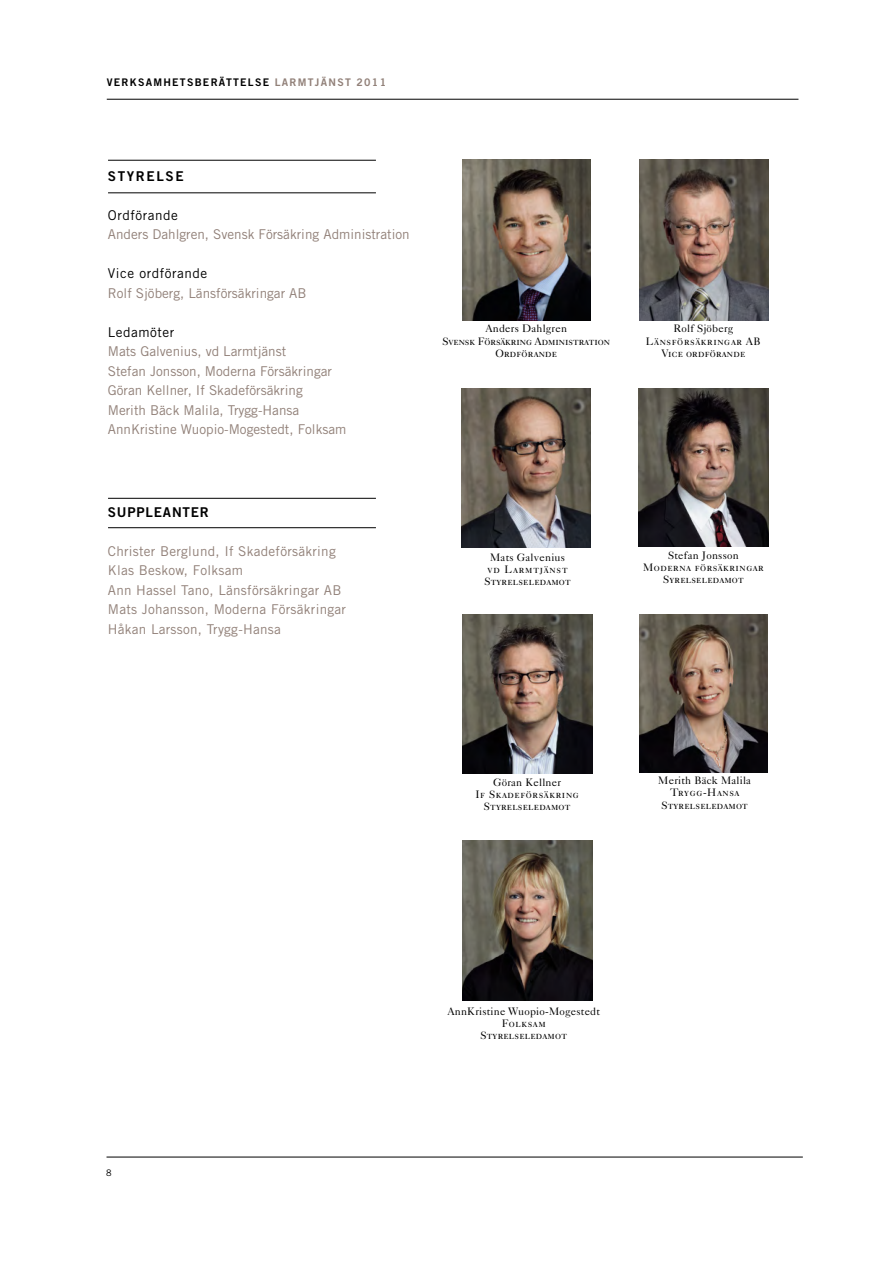
<style>
.page{position:relative;width:893px;height:1263px;background:#fff}
.page>*{position:absolute;margin:0;border:0;box-sizing:border-box;transform-origin:0 0}
.t1{font:13.5px/19.5px "Trade Gothic LT Std";color:#918078}
.t2{font:13.5px/19.5px "Trade Gothic LT Std";letter-spacing:.02em;color:#918078}
.t3{font:13.5px "Trade Gothic LT Std";letter-spacing:.04em;color:#000}
.t4{font:13.5px "Trade Gothic LT Std Bd 2";letter-spacing:.06em;color:#000}
.t5{font:13.5px "Trade Gothic LT Std Bd 2";letter-spacing:.12em;color:#000}
.t6{font:10.8px/12px "Caslon 540 LT Std";letter-spacing:.02em;color:#000;text-align:center}
.t7{font:10.8px/12px "Caslon 540 LT Std";color:#000;text-align:center}
.t8{font:10.5px "Trade Gothic LT Std Bd 2";letter-spacing:.12em;color:#000}
.t9{font:9px "Trade Gothic LT Std";color:#000}
.s1{color:#918078}
</style>
<div class="page">
<hr style="left:108px;top:527px;width:268px;height:1px;background:#000">
<hr style="left:108px;top:160px;width:268px;height:1px;background:#000">
<hr style="left:107px;top:99px;width:691px;height:1px;background:#000">
<hr style="left:107px;top:1157px;width:696px;height:1px;background:#000">
<img style="left:639px;top:160px;width:130px;height:161px">
<img style="left:462px;top:389px;width:129px;height:158px">
<img style="left:463px;top:160px;width:127px;height:161px">
<img style="left:639px;top:389px;width:129px;height:158px">
<img style="left:640px;top:614px;width:127px;height:158px">
<img style="left:462px;top:841px;width:130px;height:160px">
<img style="left:462px;top:614px;width:130px;height:160px">
<hr style="left:108px;top:192px;width:268px;height:1px;background:#000">
<hr style="left:108px;top:498px;width:268px;height:1px;background:#000">
<p class="t8" style="left:107px;top:78px;width:281px">VERKSAMHETSBERÄTTELSE <span class="s1">LARMTJÄNST 2011</span></p>
<p class="t5" style="left:108px;top:171px;width:77px">STYRELSE</p>
<p class="t3" style="left:108px;top:210px;width:72px">Ordförande</p>
<p class="t1" style="left:108px;top:226px;width:303px">Anders Dahlgren, Svensk Försäkring Administration</p>
<p class="t3" style="left:108px;top:269px;width:101px">Vice ordförande</p>
<p class="t1" style="left:108px;top:285px;width:200px">Rolf Sjöberg, Länsförsäkringar AB</p>
<p class="t3" style="left:108px;top:327px;width:68px">Ledamöter</p>
<p class="t1" style="left:108px;top:343px;width:240px">Mats Galvenius, vd Larmtjänst<br>Stefan Jonsson, Moderna Försäkringar Göran Kellner, If Skadeförsäkring<br>Merith Bäck Malila, Trygg-Hansa AnnKristine Wuopio-Mogestedt, Folksam</p>
<p class="t4" style="left:108px;top:507px;width:103px">SUPPLEANTER</p>
<p class="t2" style="left:108px;top:543px;width:240px">Christer Berglund, If Skadeförsäkring Klas Beskow, Folksam<br>Ann Hassel Tano, Länsförsäkringar AB Mats Johansson, Moderna Försäkringar Håkan Larsson, Trygg-Hansa</p>
<p class="t7" style="left:442px;top:324px;width:169px">Anders Dahlgren<br>Svensk Försäkring Administration<br>Ordförande</p>
<p class="t6" style="left:646px;top:324px;width:117px">Rolf Sjöberg<br>Länsförsäkringar AB<br>Vice ordförande</p>
<p class="t6" style="left:484px;top:552px;width:88px">Mats Galvenius vd Larmtjänst<br>Styrelseledamot</p>
<p class="t6" style="left:643px;top:550px;width:122px">Stefan Jonsson<br>Moderna försäkringar<br>Syrelseledamot</p>
<p class="t6" style="left:475px;top:778px;width:105px">Göran Kellner<br>If Skadeförsäkring<br>Styrelseledamot</p>
<p class="t6" style="left:658px;top:776px;width:94px">Merith Bäck Malila<br>Trygg-Hansa<br>Styrelseledamot</p>
<p class="t9" style="left:106px;top:1169px;width:7px">8</p>
<p class="t6" style="left:447px;top:1006px;width:154px">AnnKristine Wuopio-Mogestedt<br>Folksam<br>Styrelseledamot</p>
</div>
